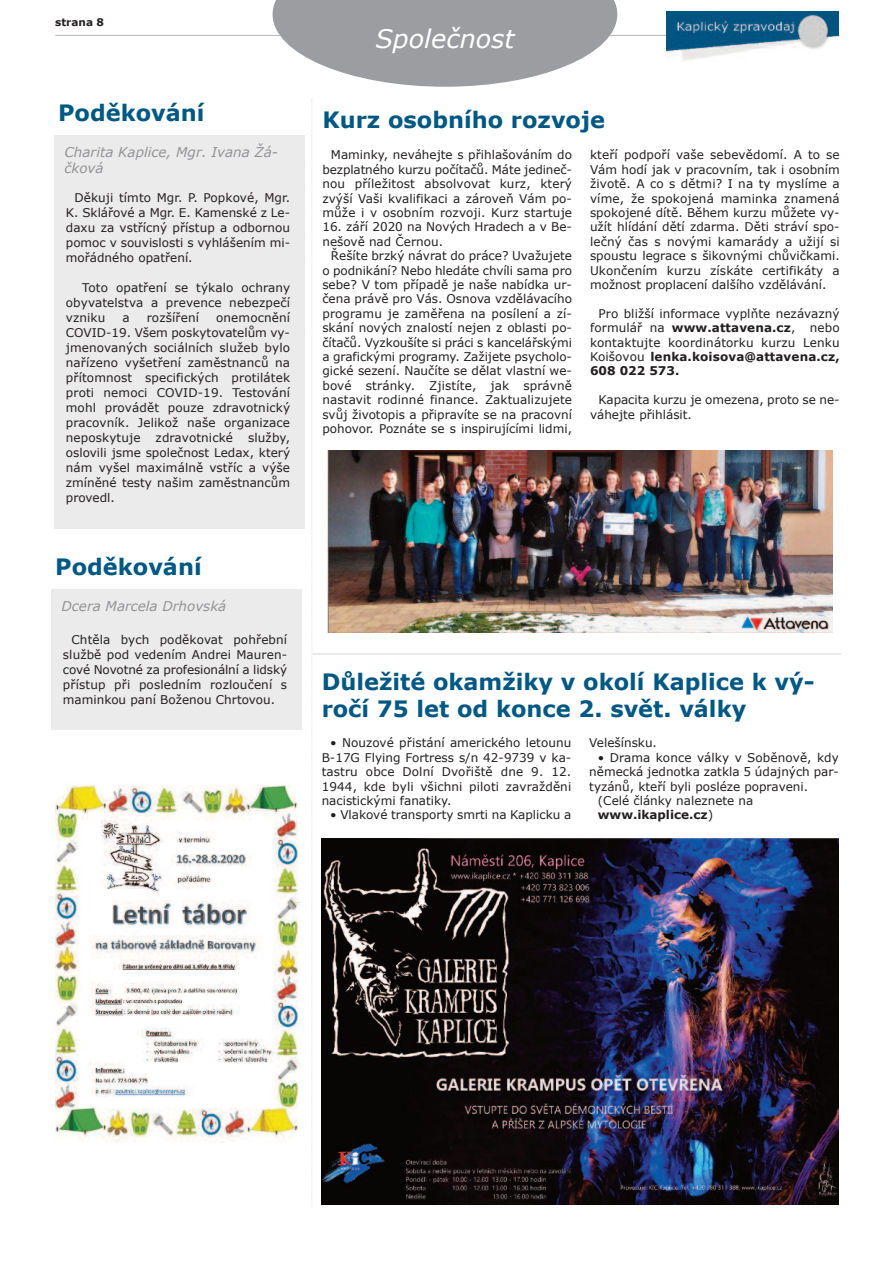
<style>
.page{position:relative;width:893px;height:1263px;background:#fff}
.page>*{position:absolute;margin:0;border:0;box-sizing:border-box;transform-origin:0 0}
.t1{font:italic 25.5px "Verdana";color:#fff}
.t2{font:700 22.5px/27px "Verdana";color:#005883}
.t3{font:italic 13.5px/16.2px "Verdana";color:#919396}
.t4{font:12px/14.4px "Verdana";color:#231f20;text-align:justify}
.t5{font:700 12px "Verdana";color:#231f20}
.t6{font:700 10.5px "Verdana";color:#231f20}
.s1{font-weight:700}
.s2{font-weight:400}
</style>
<div class="page">
<hr style="left:55px;top:35px;width:785px;height:1px;background:#bfc0c2">
<img style="left:666px;top:11px;width:173px;height:50px">
<svg style="left:311px;top:99px;width:1px;height:1109px"></svg>
<div style="left:55px;top:135px;width:250px;height:393px;background:#ecebeb"></div>
<svg style="left:273px;top:0;width:344px;height:87px"></svg>
<img style="left:328px;top:450px;width:505px;height:183px">
<hr style="left:313px;top:654px;width:528px;height:1px;background:#ebebeb">
<img style="left:56px;top:784px;width:244px;height:358px">
<img style="left:322px;top:839px;width:517px;height:365px">
<div style="left:52px;top:589px;width:250px;height:141px;background:#ecebeb"></div>
<p class="t6" style="left:55px;top:16px;width:50px">strana 8</p>
<h2 class="t2" style="left:58px;top:98px;width:148px">Poděkování</h2>
<p class="t3" style="left:64px;top:143px;width:215px">Charita Kaplice, Mgr. Ivana Žá&shy;čková</p>
<p class="t4" style="left:66px;top:189px;width:226px;line-height:15px;text-indent:9px">Děkuji tímto Mgr. P. Popkové, Mgr.<br>K. Sklářové a Mgr. E. Kamenské z Le&shy;daxu za vstřícný přístup a odbornou pomoc v souvislosti s vyhlášením mi&shy;mořádného opatření.</p>
<p class="t4" style="left:66px;top:279px;width:226px;line-height:15px;text-indent:16px">Toto opatření se týkalo ochrany obyvatelstva a prevence nebezpečí vzniku</p>
<p class="t4" style="left:66px;top:309px;width:226px;line-height:15px;text-indent:150px">onemocnění COVID-19. Všem poskytovatelům vy&shy;jmenovaných sociálních služeb bylo nařízeno vyšetření zaměstnanců na přítomnost specifických protilátek proti nemoci COVID-19. Testování mohl provádět pouze zdravotnický pracovník. Jelikož naše organizace neposkytuje</p>
<p class="t4" style="left:122px;top:310px;width:9px">a</p>
<p class="t4" style="left:147px;top:310px;width:54px">rozšíření</p>
<p class="t4" style="left:66px;top:429px;width:226px;line-height:15px;text-indent:182px">služby, oslovili jsme společnost Ledax, který nám vyšel maximálně vstříc a výše zmíněné testy našim zaměstnancům provedl.</p>
<p class="t4" style="left:156px;top:430px;width:79px">zdravotnické</p>
<h2 class="t2" style="left:55px;top:553px;width:148px">Poděkování</h2>
<p class="t3" style="left:62px;top:598px;width:166px">Dcera Marcela Drhovská</p>
<p class="t4" style="left:63px;top:631px;width:226px;line-height:15px;text-indent:9px">Chtěla bych poděkovat pohřební službě pod vedením Andrei Mauren&shy;cové Novotné za profesionální a lidský přístup při posledním rozloučení s maminkou paní Boženou Chrtovou.</p>
<h1 class="t1" style="left:375px;top:22px;width:141px">Společnost</h1>
<h2 class="t2" style="left:322px;top:105px;width:284px">Kurz osobního rozvoje</h2>
<p class="t4" style="left:322px;top:147px;width:251px;text-indent:9px">Maminky, neváhejte s přihlašováním do bezplatného kurzu počítačů. Máte jedineč&shy;nou příležitost absolvovat kurz, který zvýší Vaši kvalifikaci a zároveň Vám po&shy;může i v osobním rozvoji. Kurz startuje</p>
<p class="t4" style="left:322px;top:219px;width:251px">16. září 2020 na Nových Hradech a v Be&shy;nešově nad Černou.</p>
<p class="t4" style="left:322px;top:248px;width:251px;text-indent:9px">Řešíte brzký návrat do práce? Uvažujete o podnikání? Nebo hledáte chvíli sama pro sebe? V tom případě je naše nabídka ur&shy;čena právě pro Vás. Osnova vzdělávacího programu je zaměřena na posílení a zí&shy;skání nových znalostí nejen z oblasti po&shy;čítačů. Vyzkoušíte si práci s kancelářskými a grafickými programy. Zažijete psycholo&shy;gické sezení. Naučíte se dělat vlastní we&shy;bové stránky. Zjistíte, jak správně nastavit rodinné finance. Zaktualizujete svůj životopis a připravíte se na pracovní pohovor. Poznáte se s inspirujícími lidmi,</p>
<p class="t4" style="left:590px;top:147px;width:251px">kteří podpoří vaše sebevědomí. A to se Vám hodí jak v pracovním, tak i osobním životě. A co s dětmi? I na ty myslíme a víme, že spokojená maminka znamená spokojené dítě. Během kurzu můžete vy&shy;užít hlídání dětí zdarma. Děti stráví spo&shy;lečný čas s novými kamarády a užijí si spoustu legrace s šikovnými chůvičkami.<br>Ukončením kurzu získáte certifikáty a možnost proplacení dalšího vzdělávání.</p>
<p class="t4" style="left:590px;top:306px;width:251px;text-indent:9px">Pro bližší informace vyplňte nezávazný formulář na <span class="s1">www.attavena.cz</span>, nebo kontaktujte koordinátorku kurzu Lenku Koišovou <span class="s1">lenka.koisova@attavena.cz, 608 022 573.</span></p>
<p class="t4" style="left:590px;top:392px;width:251px;text-indent:9px">Kapacita kurzu je omezena, proto se ne&shy;váhejte přihlásit.</p>
<h2 class="t2" style="left:322px;top:668px;width:494px">Důležité okamžiky v okolí Kaplice k vý&shy;ročí 75 let od konce 2. svět. války</h2>
<p class="t4" style="left:322px;top:735px;width:251px;text-indent:9px">• Nouzové přistání amerického letounu B-17G Flying Fortress s/n 42-9739 v ka&shy;tastru obce Dolní Dvořiště dne 9. 12.<br>1944, kde byli všichni piloti zavražděni nacistickými fanatiky.</p>
<p class="t4" style="left:330px;top:807px;width:243px">• Vlakové transporty smrti na Kaplicku a</p>
<p class="t4" style="left:589px;top:735px;width:69px">Velešínsku.</p>
<p class="t4" style="left:598px;top:750px;width:243px">• Drama konce války v Soběnově, kdy</p>
<p class="t4" style="left:589px;top:764px;width:251px">německá jednotka zatkla 5 údajných par-</p>
<p class="t4" style="left:589px;top:779px;width:220px">tyzánů, kteří byli posléze popraveni.</p>
<p class="t4" style="left:598px;top:793px;width:157px">(Celé články naleznete na</p>
<p class="t5" style="left:598px;top:807px;width:117px">www.ikaplice.cz<span class="s2">)</span></p>
</div>
